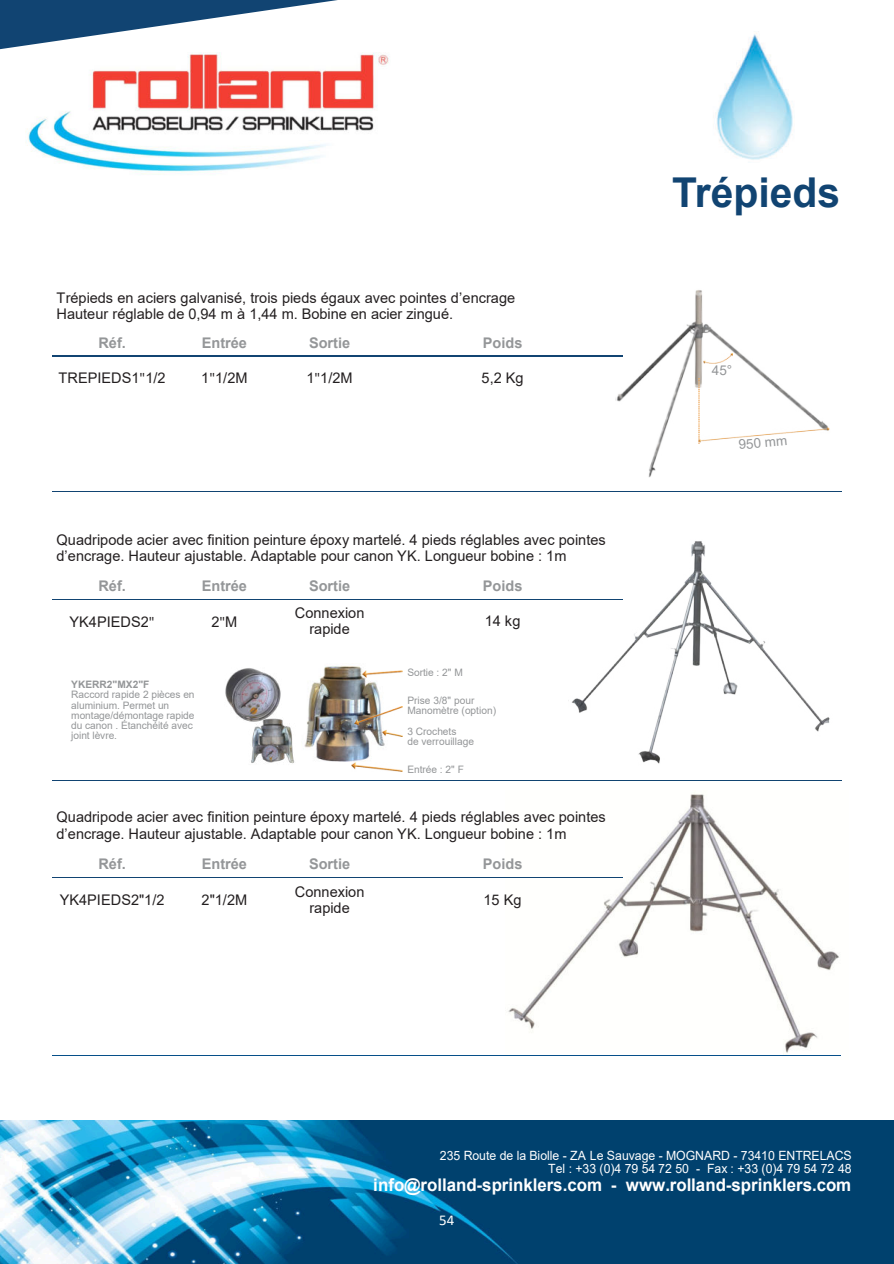
<style>
.page{position:relative;width:894px;height:1264px;background:#fff}
.page>*{position:absolute;margin:0;border:0;box-sizing:border-box;transform-origin:0 0}
.t1{font:700 41.1px "Arial";color:#114472}
.t2{font:700 17.55px "Arial";color:#fff}
.t3{font:15px "Calibri";color:#fff}
.t4{font:14.7px/16px "Arial";color:#231f20}
.t5{font:700 14.7px "Arial";color:#949698}
.t6{font:13.5px "Arial";color:#949698}
.t7{font:12.75px/13.6px "Arial";letter-spacing:-.005em;color:#fff;text-align:right}
.t8{font:10.2px/10.2px "Arial";letter-spacing:-.005em;color:#949698}
.t9{font:700 10.2px "Arial";color:#949698}
.s1{font-family:"Calibri"}
</style>
<div class="page">
<img style="left:0;top:1120px;width:893px;height:143px">
<img style="left:613px;top:290px;width:217px;height:188px">
<img style="left:505px;top:794px;width:336px;height:262px">
<img style="left:568px;top:541px;width:262px;height:223px">
<hr style="left:52px;top:356px;width:571px;height:1px;background:#114472">
<hr style="left:52px;top:490px;width:571px;height:1px;background:#114472">
<hr style="left:623px;top:490px;width:217px;height:1px;background:#114472">
<hr style="left:52px;top:598px;width:571px;height:1px;background:#114472">
<hr style="left:52px;top:780px;width:120px;height:1px;background:#114472">
<hr style="left:172px;top:780px;width:105px;height:1px;background:#114472">
<hr style="left:277px;top:780px;width:105px;height:1px;background:#114472">
<hr style="left:382px;top:780px;width:241px;height:1px;background:#114472">
<hr style="left:623px;top:780px;width:217px;height:1px;background:#114472">
<hr style="left:52px;top:876px;width:571px;height:1px;background:#114472">
<hr style="left:52px;top:1054px;width:788px;height:1px;background:#064f89">
<img style="left:251px;top:720px;width:44px;height:44px">
<img style="left:716px;top:33px;width:77px;height:127px">
<img style="left:25px;top:53px;width:364px;height:121px">
<img style="left:699px;top:427px;width:129px;height:15px">
<img style="left:703px;top:353px;width:29px;height:10px">
<img style="left:698px;top:378px;width:1px;height:65px">
<img style="left:304px;top:666px;width:81px;height:96px">
<img style="left:354px;top:706px;width:48px;height:30px">
<img style="left:225px;top:668px;width:57px;height:54px">
<img style="left:352px;top:762px;width:51px;height:9px">
<img style="left:362px;top:670px;width:41px;height:7px">
<svg style="left:0;top:0;width:338px;height:50px"></svg>
<p class="t4" style="left:57px;top:290px;width:460px">Trépieds en aciers galvanisé, trois pieds égaux avec pointes d’encrage<br>Hauteur réglable de 0,94 m à 1,44 m. Bobine en acier zingué.</p>
<p class="t5" style="left:98px;top:333px;width:29px">Réf.</p>
<p class="t5" style="left:202px;top:333px;width:47px">Entrée</p>
<p class="t5" style="left:309px;top:333px;width:43px">Sortie</p>
<p class="t5" style="left:482px;top:333px;width:41px">Poids</p>
<p class="t4" style="left:58px;top:370px;width:108px">TREPIEDS1<span class="s1">"</span>1/2</p>
<p class="t4" style="left:201px;top:370px;width:48px">1<span class="s1">"</span>1/2M</p>
<p class="t4" style="left:306px;top:370px;width:48px">1<span class="s1">"</span>1/2M</p>
<p class="t4" style="left:481px;top:369px;width:43px">5,2 Kg</p>
<p class="t4" style="left:57px;top:531px;width:550px">Quadripode acier avec finition peinture époxy martelé. 4 pieds réglables avec pointes d’encrage. Hauteur ajustable. Adaptable pour canon YK. Longueur bobine : 1m</p>
<p class="t5" style="left:98px;top:575px;width:29px">Réf.</p>
<p class="t5" style="left:202px;top:575px;width:47px">Entrée</p>
<p class="t5" style="left:309px;top:575px;width:43px">Sortie</p>
<p class="t5" style="left:482px;top:575px;width:41px">Poids</p>
<p class="t4" style="left:69px;top:613px;width:87px">YK4PIEDS2<span class="s1">"</span></p>
<p class="t4" style="left:211px;top:613px;width:27px">2<span class="s1">"</span>M</p>
<p class="t4" style="left:295px;top:605px;width:71px;text-align:center">Connexion rapide</p>
<p class="t4" style="left:484px;top:613px;width:37px">14 kg</p>
<p class="t9" style="left:71px;top:677px;width:80px">YKERR2"MX2"F</p>
<p class="t8" style="left:71px;top:689px;width:125px">Raccord rapide 2 pièces en aluminium. Permet un montage/démontage rapide du canon . Étanchéité avec joint lèvre.</p>
<p class="t8" style="left:407px;top:666px;width:57px">Sortie : 2" M</p>
<p class="t8" style="left:407px;top:695px;width:90px">Prise 3/8" pour<br>Manomètre (option)</p>
<p class="t8" style="left:407px;top:725px;width:68px">3 Crochets<br>de verrouillage</p>
<p class="t8" style="left:407px;top:764px;width:58px">Entrée : 2" F</p>
<p class="t4" style="left:57px;top:809px;width:550px">Quadripode acier avec finition peinture époxy martelé. 4 pieds réglables avec pointes d’encrage. Hauteur ajustable. Adaptable pour canon YK. Longueur bobine : 1m</p>
<p class="t5" style="left:98px;top:853px;width:29px">Réf.</p>
<p class="t5" style="left:202px;top:853px;width:47px">Entrée</p>
<p class="t5" style="left:309px;top:853px;width:43px">Sortie</p>
<p class="t5" style="left:482px;top:853px;width:41px">Poids</p>
<p class="t4" style="left:60px;top:891px;width:106px">YK4PIEDS2"1/2</p>
<p class="t4" style="left:201px;top:891px;width:47px">2"1/2M</p>
<p class="t4" style="left:295px;top:883px;width:71px;text-align:center">Connexion rapide</p>
<p class="t4" style="left:483px;top:891px;width:39px">15 Kg</p>
<h1 class="t1" style="left:672px;top:163px;width:169px">Trépieds</h1>
<p class="t6" style="left:711px;top:361px;width:22px">45°</p>
<p class="t6" style="left:737px;top:435px;width:50px;rotate:-6deg">950 mm</p>
<p class="t7" style="left:440px;top:1147px;width:413px">235 Route de la Biolle - ZA Le Sauvage - MOGNARD - 73410 ENTRELACS<br>Tel : +33 (0)4 79 54 72 50 - Fax : +33 (0)4 79 54 72 48</p>
<p class="t2" style="left:373px;top:1172px;width:479px">info@rolland-sprinklers.com - www.rolland-sprinklers.com</p>
<p class="t3" style="left:439px;top:1209px;width:17px">54</p>
</div>
